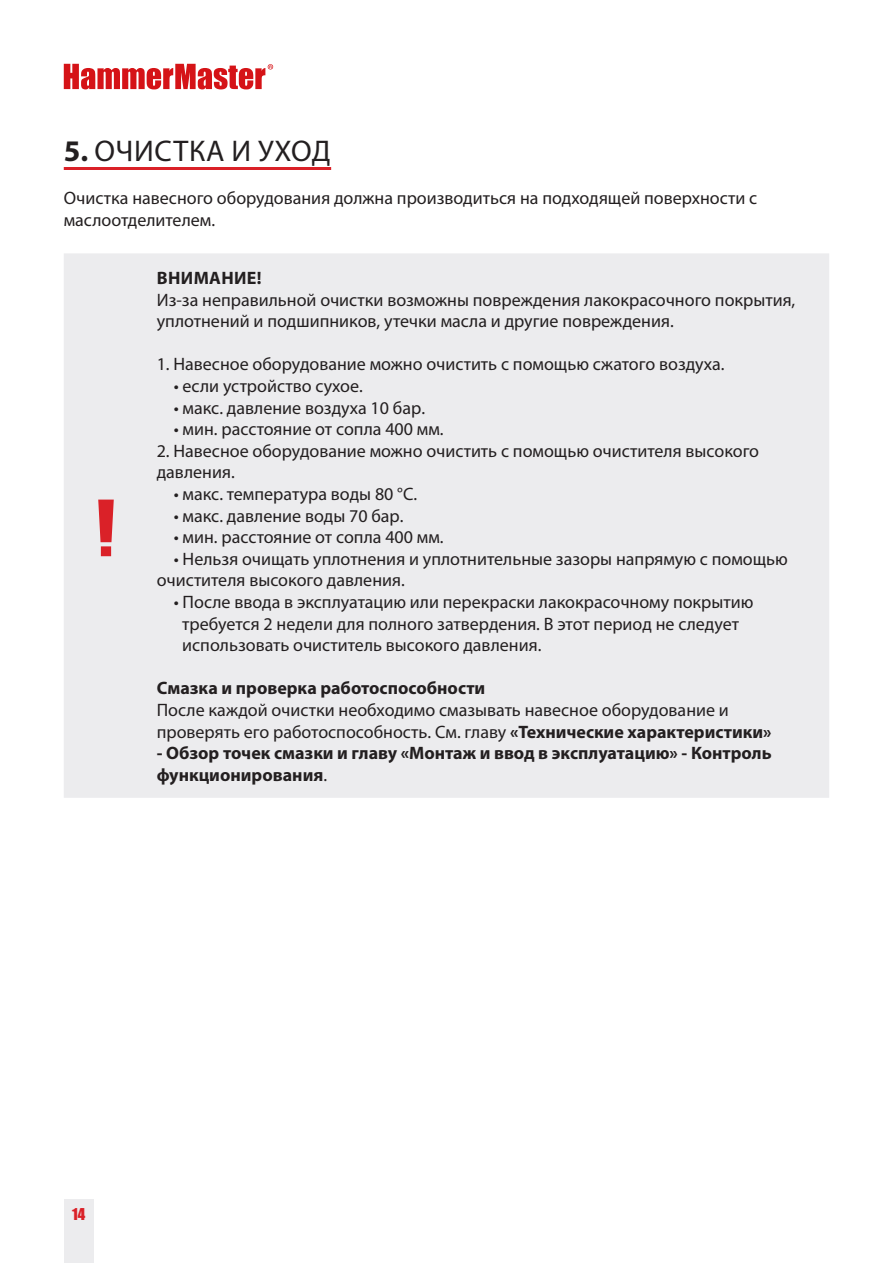
<style>
.page{position:relative;width:893px;height:1263px;background:#fff}
.page>*{position:absolute;margin:0;border:0;box-sizing:border-box;transform-origin:0 0}
.Head{font:30px "Myriad Pro";letter-spacing:.02em;color:#231f20}
.Text_Warming_Bold{font:18px/21.6px "Myriad Pro";color:#231f20}
.Text_Warming_Bold-2{font:700 18px/21.6px "Myriad Pro";color:#231f20}
.Head-2{font:18px/21.6px "Myriad Pro";color:#231f20}
.Text_Warming_Bold-3{font:700 18px "Myriad Pro";letter-spacing:.02em;color:#231f20}
.t1{font:15px "Impact";color:#da2128}
.s1{font-weight:700}
.s2{font-weight:400}
</style>
<div class="page">
<div style="left:64px;top:1199px;width:30px;height:64px;background:#ececee"></div>
<svg style="left:64px;top:64px;width:209px;height:25px"></svg>
<hr style="left:64px;top:167px;width:267px;height:3px;background:#da2128">
<div style="left:64px;top:253px;width:765px;height:545px;background:#ececee"></div>
<svg style="left:98px;top:500px;width:16px;height:56px"></svg>
<p class="Head" style="left:64px;top:135px;width:269px"><span class="s1">5.</span> ОЧИСТКА И УХОД</p>
<p class="Head-2" style="left:64px;top:188px;width:695px">Очистка навесного оборудования должна производиться на подходящей поверхности с маслоотделителем.</p>
<p class="Text_Warming_Bold-3" style="left:157px;top:268px;width:106px">ВНИМАНИЕ!</p>
<p class="Text_Warming_Bold" style="left:157px;top:289px;width:640px">Из-за неправильной очистки возможны повреждения лакокрасочного покрытия, уплотнений и подшипников, утечки масла и другие повреждения.</p>
<p class="Text_Warming_Bold" style="left:157px;top:354px;width:569px">1. Навесное оборудование можно очистить с помощью сжатого воздуха.</p>
<p class="Text_Warming_Bold" style="left:174px;top:375px;width:191px">• если устройство сухое.</p>
<p class="Text_Warming_Bold" style="left:174px;top:397px;width:253px">• макс. давление воздуха 10 бар.</p>
<p class="Text_Warming_Bold" style="left:174px;top:419px;width:271px">• мин. расстояние от сопла 400 мм.</p>
<p class="Text_Warming_Bold" style="left:157px;top:440px;width:604px">2. Навесное оборудование можно очистить с помощью очистителя высокого давления.</p>
<p class="Text_Warming_Bold" style="left:174px;top:483px;width:245px">• макс. температура воды 80 °C.</p>
<p class="Text_Warming_Bold" style="left:174px;top:505px;width:231px">• макс. давление воды 70 бар.</p>
<p class="Text_Warming_Bold" style="left:174px;top:527px;width:271px">• мин. расстояние от сопла 400 мм.</p>
<p class="Text_Warming_Bold" style="left:157px;top:548px;width:633px;text-indent:17px">• Нельзя очищать уплотнения и уплотнительные зазоры напрямую с помощью очистителя высокого давления.</p>
<p class="Text_Warming_Bold" style="left:182px;top:591px;width:573px;text-indent:-9px">• После ввода в эксплуатацию или перекраски лакокрасочному покрытию требуется 2 недели для полного затвердения. В этот период не следует использовать очиститель высокого давления.</p>
<p class="Text_Warming_Bold-2" style="left:157px;top:678px;width:330px">Смазка и проверка работоспособности</p>
<p class="Text_Warming_Bold" style="left:157px;top:699px;width:616px">После каждой очистки необходимо смазывать навесное оборудование и проверять его работоспособность. См. главу <span class="s1">«Технические характеристики»</span></p>
<p class="Text_Warming_Bold-2" style="left:157px;top:742px;width:616px">- Обзор точек смазки и главу «Монтаж и ввод в эксплуатацию» - Контроль функционирования<span class="s2">.</span></p>
<p class="t1" style="left:72px;top:1202px;width:15px">14</p>
</div>
